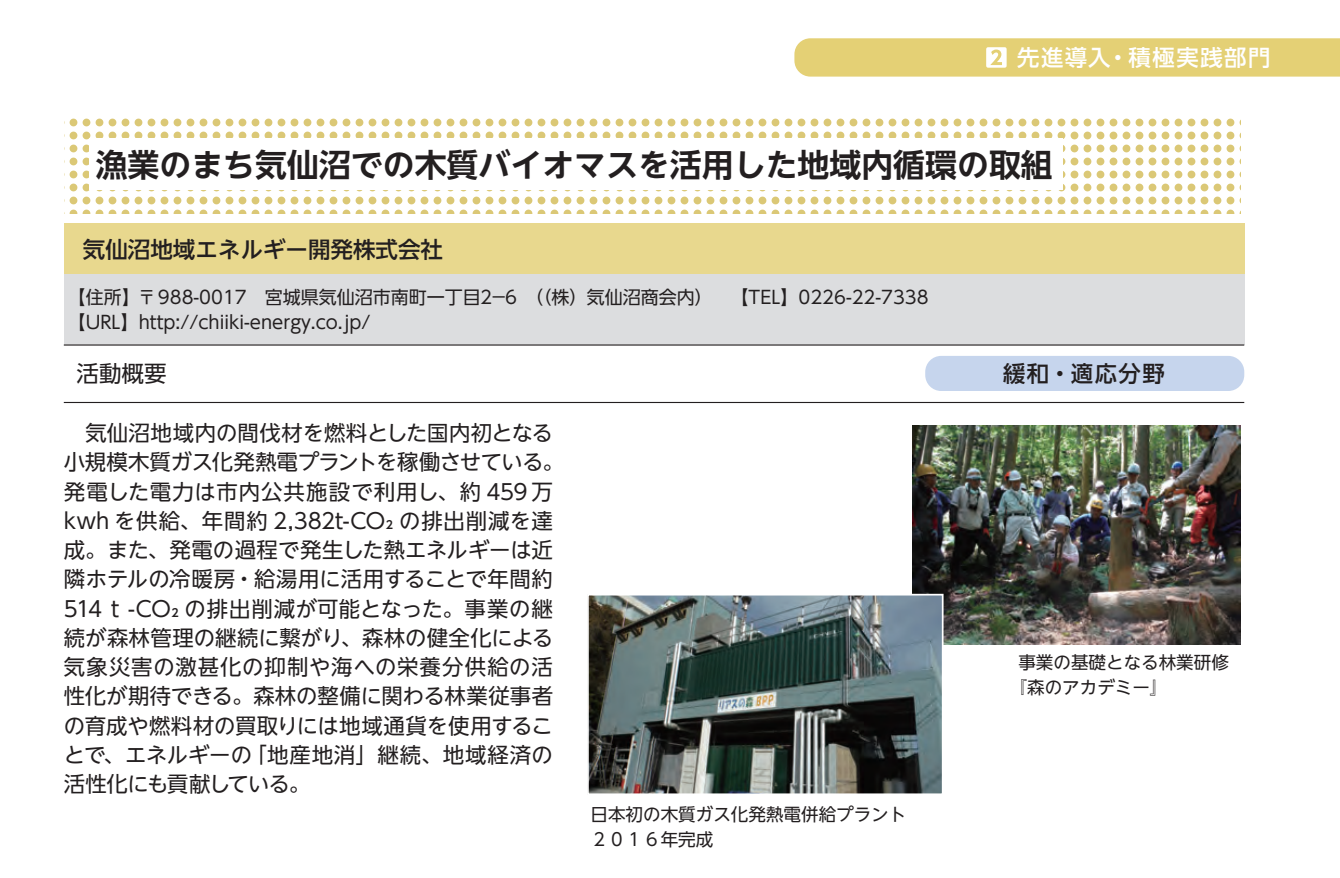
<style>
.page{position:relative;width:1340px;height:878px;background:#fff}
.page>*{position:absolute;margin:0;border:0;box-sizing:border-box;transform-origin:0 0}
.t1{font:700 31.95px "UD Shin Go NT Pro De";color:#231f20}
.t2{font:500 22.5px "UD Shin Go NT Pro";color:#231f20}
.t3{font:22.5px "UD Shin Go NT Pro";color:#231f20}
.t4{font:500 22.28px "UD Shin Go NT Pro";letter-spacing:.07em;color:#fff}
.t5{font:500 22.28px "UD Shin Go NT Pro";letter-spacing:.065em;color:#231f20}
.t6{font:21.38px/29.2px "UD Shin Go NT Pro";letter-spacing:.005em;color:#231f20}
.t7{font:18px/24.8px "UD Shin Go NT Pro";color:#231f20}
.t8{font:17.55px/24.8px "UD Shin Go NT Pro";color:#231f20}
</style>
<div class="page">
<svg style="left:794px;top:38px;width:545px;height:39px;background:#e5d17a"></svg>
<div style="left:64px;top:224px;width:1180px;height:51px;background:#e8d88e"></div>
<div style="left:64px;top:275px;width:1180px;height:70px;background:#dcdddf"></div>
<hr style="left:64px;top:344px;width:1180px;height:1px;background:#231f20">
<hr style="left:64px;top:402px;width:1180px;height:1px;background:#231f20">
<svg style="left:64px;top:118px;width:1176px;height:96px"></svg>
<div style="left:89px;top:139px;width:974px;height:51px;background:#fff"></div>
<div style="left:925px;top:356px;width:319px;height:35px;background:#c6d5ed;border-radius:16px"></div>
<img style="left:912px;top:425px;width:328px;height:218px">
<img style="left:590px;top:596px;width:350px;height:195px">
<div style="left:587px;top:593px;width:356px;height:201px;border:2px solid #fff"></div>
<p class="t4" style="left:1017px;top:39px;width:255px">先進導入・積極実践部門</p>
<h1 class="t1" style="left:96px;top:138px;width:958px">漁業のまち気仙沼での木質バイオマスを活用した地域内循環の取組</h1>
<p class="t2" style="left:83px;top:231px;width:361px">気仙沼地域エネルギー開発株式会社</p>
<p class="t7" style="left:68px;top:284px;width:862px">【住所】〒988-0017　宮城県気仙沼市南町一丁目２－６　（（株）気仙沼商会内） 【TEL】0226-22-7338【URL】http://chiiki-energy.co.jp/</p>
<p class="t3" style="left:77px;top:355px;width:91px">活動概要</p>
<p class="t6" style="left:64px;top:417px;width:501px;text-indent:22px">気仙沼地域内の間伐材を燃料とした国内初となる小規模木質ガス化発熱電プラントを稼働させている。発電した電力は市内公共施設で利用し、約 459 万kwh を供給、年間約 2,382t-CO₂ の排出削減を達成。また、発電の過程で発生した熱エネルギーは近隣ホテルの冷暖房・給湯用に活用することで年間約<br>514ｔ-CO₂ の排出削減が可能となった。事業の継続が森林管理の継続に繋がり、森林の健全化による気象災害の激甚化の抑制や海への栄養分供給の活性化が期待できる。森林の整備に関わる林業従事者の育成や燃料材の買取りには地域通貨を使用することで、エネルギーの「地産地消」継続、地域経済の活性化にも貢献している。</p>
<p class="t8" style="left:590px;top:801px;width:317px">日本初の木質ガス化発熱電併給プラント<br>２０１６年完成</p>
<p class="t5" style="left:1003px;top:355px;width:163px">緩和・適応分野</p>
<p class="t8" style="left:1009px;top:649px;width:221px;text-indent:9px">事業の基礎となる林業研修『森のアカデミー』</p>
</div>
